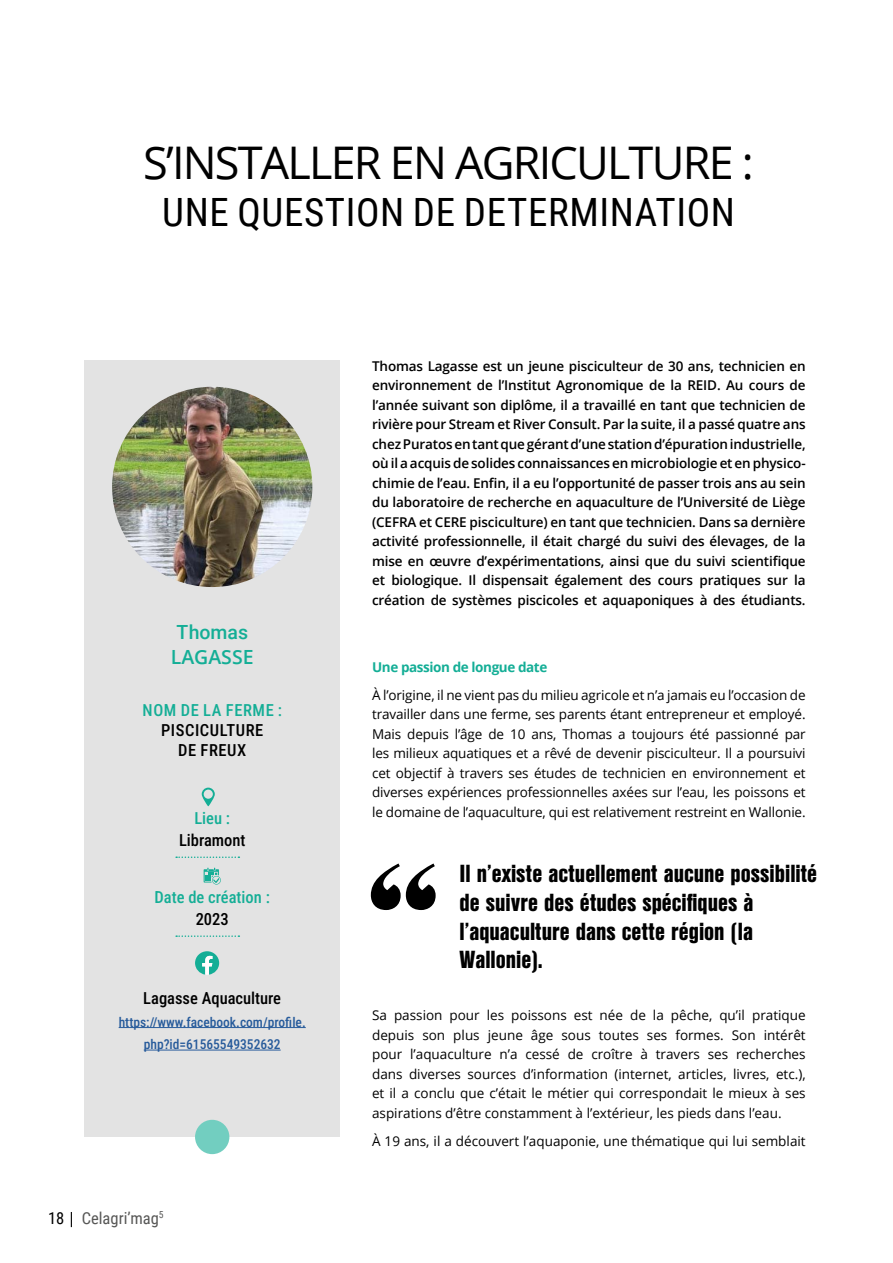
<style>
.page{position:relative;width:893px;height:1263px;background:#fff}
.page>*{position:absolute;margin:0;border:0;box-sizing:border-box;transform-origin:0 0}
.t1{font:italic 167.4px "Abril Fatface";color:#000}
.t2{font:45px "Open Sans";letter-spacing:-.04em;color:#000}
.t3{font:39px "Roboto Condensed";letter-spacing:.015em;color:#000}
.t4{font:900 24px/28.8px "Nimbus San Con L";color:#000}
.t5{font:600 19.5px "Open Sans";color:#14ae96}
.t6{font:500 19.5px "Roboto";color:#14ae96}
.t7{font:500 16.5px "Roboto Condensed";color:#000}
.t8{font:500 16.5px "Roboto Condensed";color:#14ae96}
.t9{font:500 16.5px/19.8px "Roboto Condensed";letter-spacing:.035em;color:#000;text-align:center}
.t10{font:500 16.5px "Roboto Condensed";letter-spacing:.035em;color:#14ae96}
.t11{font:16.5px "Roboto Condensed";color:#575756}
.t12{font:16.5px "Roboto Condensed";color:#000}
.t13{font:13.5px/19.5px "Open Sans";color:#000;text-align:justify}
.t14{font:600 13.5px/19.5px "Open Sans";letter-spacing:-.01em;color:#000;text-align:justify}
.t15{font:500 13.5px/22.5px "Roboto Condensed";color:#275b9b;text-align:center}
.t16{font:700 13.5px "Open Sans";letter-spacing:-.03em;color:#14ae96}
</style>
<div class="page">
<svg style="left:71px;top:1212px;width:1px;height:15px"></svg>
<div style="left:84px;top:360px;width:256px;height:777px;background:#e3e3e3"></div>
<img style="left:112px;top:387px;width:200px;height:200px;border-radius:100px">
<div style="left:195px;top:1120px;width:34px;height:34px;background:#72cec0;border-radius:50%"></div>
<hr style="left:119px;top:1027px;width:187px;height:1px;background:#275b9b">
<hr style="left:144px;top:1050px;width:137px;height:1px;background:#275b9b">
<svg style="left:202px;top:788px;width:13px;height:18px"></svg>
<svg style="left:204px;top:868px;width:17px;height:16px"></svg>
<svg style="left:176px;top:856px;width:63px;height:2px"></svg>
<svg style="left:176px;top:935px;width:63px;height:2px"></svg>
<svg style="left:195px;top:951px;width:24px;height:24px"></svg>
<h2 class="t2" style="left:143px;top:132px;width:612px">S’INSTALLER EN AGRICULTURE :</h2>
<h3 class="t3" style="left:162px;top:185px;width:574px">UNE QUESTION DE DETERMINATION</h3>
<h3 class="t6" style="left:177px;top:618px;width:73px">Thomas</h3>
<h3 class="t5" style="left:171px;top:644px;width:84px">LAGASSE</h3>
<p class="t10" style="left:143px;top:699px;width:141px">NOM DE LA FERME :</p>
<p class="t9" style="left:161px;top:720px;width:104px">PISCICULTURE<br>DE FREUX</p>
<p class="t8" style="left:194px;top:806px;width:37px">Lieu :</p>
<p class="t7" style="left:179px;top:828px;width:68px">Libramont</p>
<p class="t8" style="left:155px;top:885px;width:117px">Date de création :</p>
<p class="t7" style="left:196px;top:908px;width:34px">2023</p>
<p class="t7" style="left:143px;top:987px;width:139px">Lagasse Aquaculture</p>
<p class="t15" style="left:119px;top:1010px;width:189px">https://www.facebook.com/profile. php?id=61565549352632</p>
<p class="t12" style="left:48px;top:1207px;width:17px">18</p>
<p class="t11" style="left:82px;top:1206px;width:83px">Celagri’mag<sup>5</sup></p>
<p class="t14" style="left:372px;top:356px;width:435px">Thomas Lagasse est un jeune pisciculteur de 30 ans, technicien en environnement de l’Institut Agronomique de la REID. Au cours de l’année suivant son diplôme, il a travaillé en tant que technicien de rivière pour Stream et River Consult. Par la suite, il a passé quatre ans chez Puratos en tant que gérant d’une station d’épuration industrielle, où il a acquis de solides connaissances en microbiologie et en physico&shy;chimie de l’eau. Enfin, il a eu l’opportunité de passer trois ans au sein du laboratoire de recherche en aquaculture de l’Université de Liège (CEFRA et CERE pisciculture) en tant que technicien. Dans sa dernière activité professionnelle, il était chargé du suivi des élevages, de la mise en œuvre d’expérimentations, ainsi que du suivi scientifique et biologique. Il dispensait également des cours pratiques sur la création de systèmes piscicoles et aquaponiques à des étudiants.</p>
<p class="t16" style="left:372px;top:657px;width:177px">Une passion de longue date</p>
<p class="t13" style="left:372px;top:685px;width:435px">À l’origine, il ne vient pas du milieu agricole et n’a jamais eu l’occasion de travailler dans une ferme, ses parents étant entrepreneur et employé.<br>Mais depuis l’âge de 10 ans, Thomas a toujours été passionné par les milieux aquatiques et a rêvé de devenir pisciculteur. Il a poursuivi cet objectif à travers ses études de technicien en environnement et diverses expériences professionnelles axées sur l’eau, les poissons et le domaine de l’aquaculture, qui est relativement restreint en Wallonie.</p>
<h1 class="t1" style="left:353px;top:811px;width:83px">“</h1>
<h3 class="t4" style="left:460px;top:858px;width:359px">Il n’existe actuellement aucune possibilité de suivre des études spécifiques à l’aquaculture dans cette région (la</h3>
<h3 class="t4" style="left:460px;top:944px;width:85px">Wallonie).</h3>
<p class="t13" style="left:372px;top:1005px;width:435px">Sa passion pour les poissons est née de la pêche, qu’il pratique depuis son plus jeune âge sous toutes ses formes. Son intérêt pour l’aquaculture n’a cessé de croître à travers ses recherches dans diverses sources d’information (internet, articles, livres, etc.), et il a conclu que c’était le métier qui correspondait le mieux à ses aspirations d’être constamment à l’extérieur, les pieds dans l’eau.</p>
<p class="t13" style="left:372px;top:1131px;width:435px">À 19 ans, il a découvert l’aquaponie, une thématique qui lui semblait</p>
</div>
